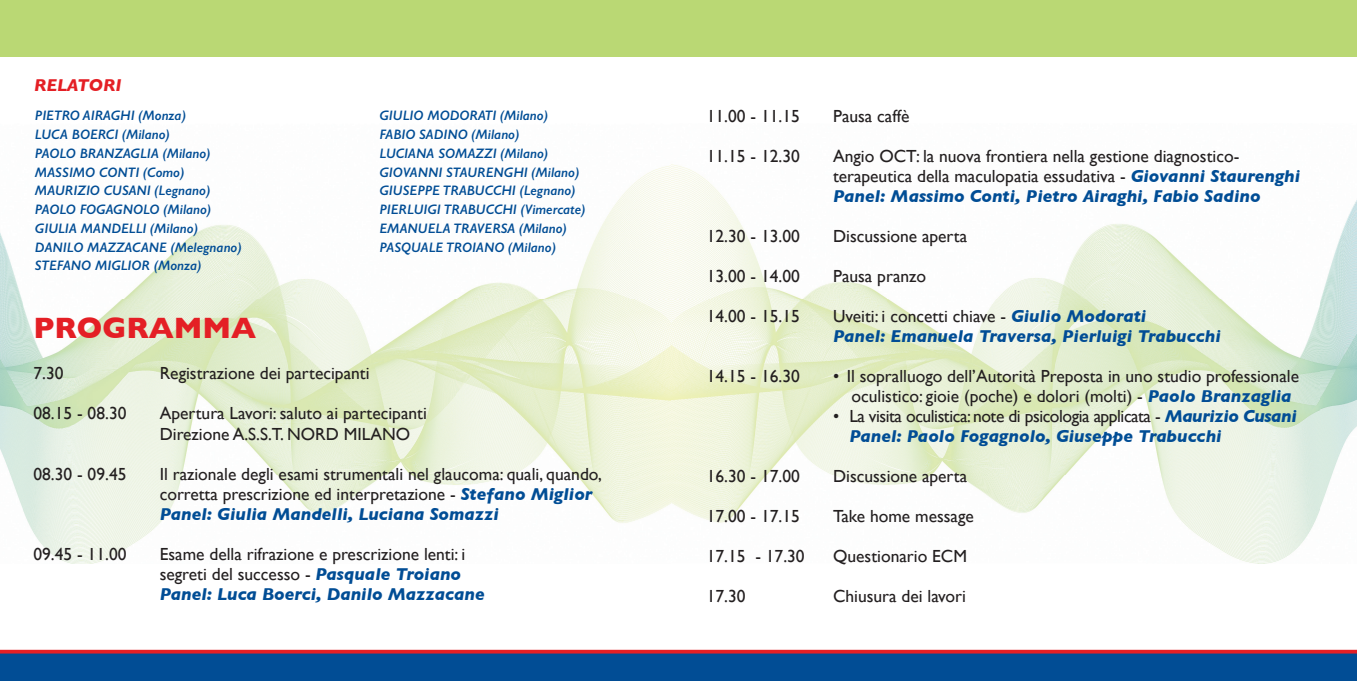
<style>
.page{position:relative;width:1357px;height:681px;background:#fff}
.page>*{position:absolute;margin:0;border:0;box-sizing:border-box;transform-origin:0 0}
.t1{font:700 30px "Gill Sans";color:#e41f25}
.t2{font:17.5px/20px "Gill Sans";color:#231f20}
.t3{font:italic 700 17.5px/20px "Gill Sans";color:#014d95}
.t4{font:italic 700 17.5px "Gill Sans";color:#e41f25}
.t5{font:italic 600 13.75px/18.8px "Gill Sans";color:#014d95}
.s1{font-weight:700;font-style:italic;color:#014d95}
.s2{font-weight:400;font-style:normal;color:#231f20}
</style>
<div class="page">
<img style="left:0;top:165px;width:671px;height:398px">
<svg style="left:671px;top:164px;width:686px;height:400px"></svg>
<div style="left:0;top:0;width:1357px;height:57px;background:#bad874"></div>
<svg style="left:0;top:649px;width:1357px;height:31px;background:#234b8a"></svg>
<p class="t4" style="left:34px;top:75px;width:89px">RELATORI</p>
<p class="t5" style="left:35px;top:106px;width:208px">PIETRO AIRAGHI (Monza)<br>LUCA BOERCI (Milano)<br>PAOLO BRANZAGLIA (Milano)<br>MASSIMO CONTI (Como)<br>MAURIZIO CUSANI (Legnano)<br>PAOLO FOGAGNOLO (Milano)<br>GIULIA MANDELLI (Milano)<br>DANILO MAZZACANE (Melegnano)<br>STEFANO MIGLIOR (Monza)</p>
<p class="t5" style="left:379px;top:106px;width:207px">GIULIO MODORATI (Milano)<br>FABIO SADINO (Milano)<br>LUCIANA SOMAZZI (Milano)<br>GIOVANNI STAURENGHI (Milano)<br>GIUSEPPE TRABUCCHI (Legnano)<br>PIERLUIGI TRABUCCHI (Vimercate)<br>EMANUELA TRAVERSA (Milano)<br>PASQUALE TROIANO (Milano)</p>
<h1 class="t1" style="left:33px;top:310px;width:224px">PROGRAMMA</h1>
<p class="t2" style="left:33px;top:363px;width:32px">7.30</p>
<p class="t2" style="left:160px;top:363px;width:211px">Registrazione dei partecipanti</p>
<p class="t2" style="left:33px;top:403px;width:95px">08.15 - 08.30</p>
<p class="t2" style="left:160px;top:403px;width:269px">Apertura Lavori: saluto ai partecipanti<br>Direzione A.S.S.T. NORD MILANO</p>
<p class="t2" style="left:33px;top:463px;width:95px">08.30 - 09.45</p>
<p class="t2" style="left:160px;top:463px;width:444px">Il razionale degli esami strumentali nel glaucoma: quali, quando, corretta prescrizione ed interpretazione - <span class="s1">Stefano Miglior<br>Panel: Giulia Mandelli, Luciana Somazzi</span></p>
<p class="t2" style="left:33px;top:543px;width:95px">09.45 - 11.00</p>
<p class="t2" style="left:160px;top:543px;width:326px">Esame della rifrazione e prescrizione lenti: i segreti del successo - <span class="s1">Pasquale Troiano<br>Panel: Luca Boerci, Danilo Mazzacane</span></p>
<p class="t2" style="left:707px;top:106px;width:95px">11.00 - 11.15</p>
<p class="t2" style="left:833px;top:106px;width:78px">Pausa caffè</p>
<p class="t2" style="left:707px;top:146px;width:95px">11.15 - 12.30</p>
<p class="t2" style="left:833px;top:146px;width:469px">Angio OCT: la nuova frontiera nella gestione diagnostico&shy;terapeutica della maculopatia essudativa - <span class="s1">Giovanni Staurenghi<br>Panel: Massimo Conti, Pietro Airaghi, Fabio Sadino</span></p>
<p class="t2" style="left:707px;top:226px;width:95px">12.30 - 13.00</p>
<p class="t2" style="left:833px;top:226px;width:136px">Discussione aperta</p>
<p class="t2" style="left:707px;top:266px;width:95px">13.00 - 14.00</p>
<p class="t2" style="left:833px;top:266px;width:95px">Pausa pranzo</p>
<p class="t2" style="left:707px;top:306px;width:95px">14.00 - 15.15</p>
<p class="t3" style="left:833px;top:306px;width:389px"><span class="s2">Uveiti: i concetti chiave -</span> Giulio Modorati<br>Panel: Emanuela Traversa, Pierluigi Trabucchi</p>
<p class="t2" style="left:707px;top:366px;width:95px">14.15 - 16.30</p>
<p class="t2" style="left:851px;top:366px;width:449px;text-indent:-18px">• Il sopralluogo dell’Autorità Preposta in uno studio professionale oculistico: gioie (poche) e dolori (molti) - <span class="s1">Paolo Branzaglia</span></p>
<p class="t3" style="left:849px;top:406px;width:449px;text-indent:-16px"><span class="s2">• La visita oculistica: note di psicologia applicata -</span> Maurizio Cusani<br>Panel: Paolo Fogagnolo, Giuseppe Trabucchi</p>
<p class="t2" style="left:707px;top:466px;width:95px">16.30 - 17.00</p>
<p class="t2" style="left:833px;top:466px;width:136px">Discussione aperta</p>
<p class="t2" style="left:707px;top:506px;width:95px">17.00 - 17.15</p>
<p class="t2" style="left:833px;top:506px;width:142px">Take home message</p>
<p class="t2" style="left:707px;top:546px;width:99px">17.15 - 17.30</p>
<p class="t2" style="left:833px;top:546px;width:135px">Questionario ECM</p>
<p class="t2" style="left:707px;top:586px;width:40px">17.30</p>
<p class="t2" style="left:833px;top:586px;width:134px">Chiusura dei lavori</p>
</div>
